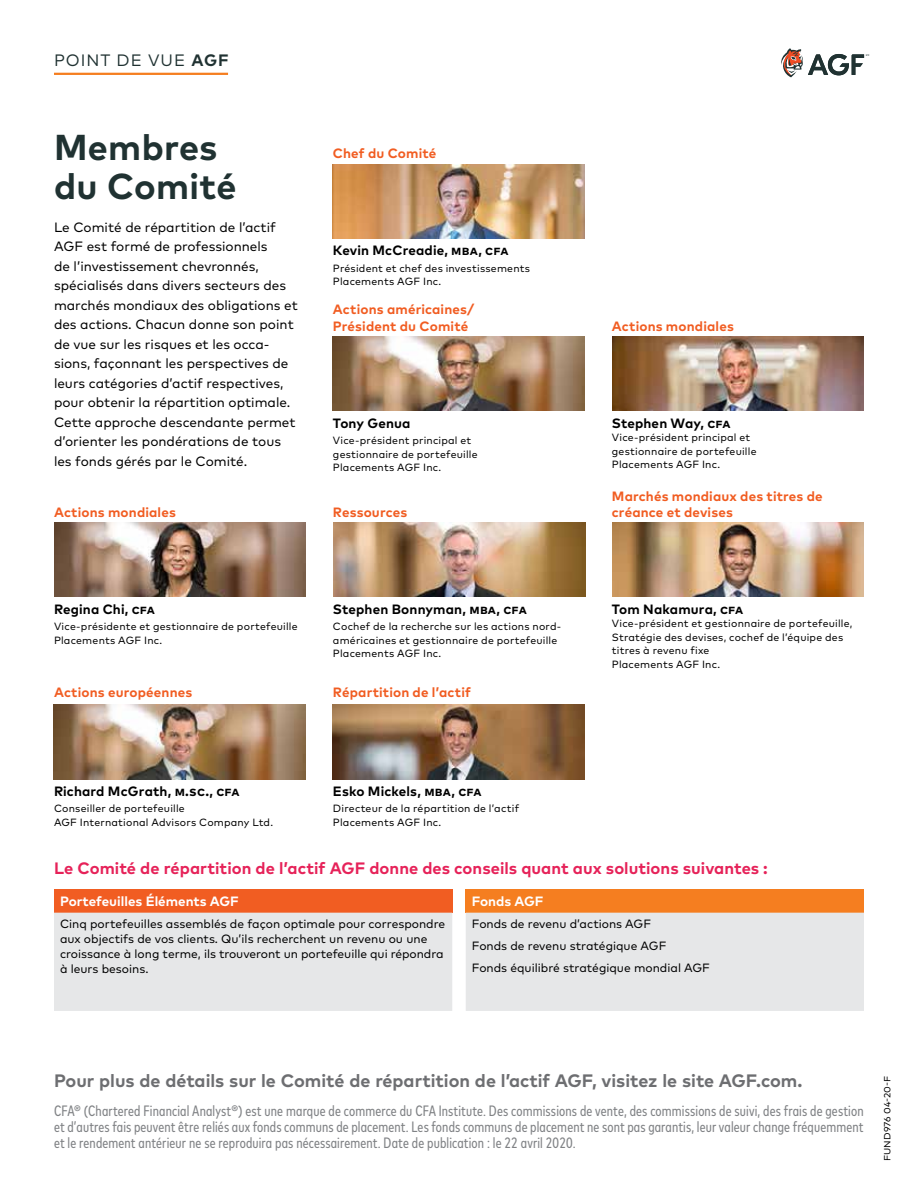
<style>
.page{position:relative;width:918px;height:1188px;background:#fff}
.page>*{position:absolute;margin:0;border:0;box-sizing:border-box;transform-origin:0 0}
.t1{font:700 36px/39px "Mark OT";letter-spacing:.01em;color:#203232}
.t2{font:700 18px "Mark OT";color:#6d6e71}
.t3{font:700 16.5px "Mark OT";color:#e62259}
.t4{font:16.5px "Mark OT";letter-spacing:.06em;color:#203232}
.t5{font:condensed 15px/15.8px "Mark OT";letter-spacing:.01em;color:#808285;text-align:justify}
.t6{font:13.5px/19.5px "Mark OT";color:#000}
.t7{font:700 13.5px/16.5px "Mark OT";letter-spacing:.01em;color:#f15d22}
.t8{font:700 13.5px "Mark OT";letter-spacing:.01em;color:#000}
.t9{font:700 13.5px "Mark OT";color:#fff}
.t10{font:12px/15px "Mark OT";color:#000}
.t11{font:10.5px/13.5px "Mark OT";letter-spacing:.02em;color:#000}
.t12{font:9px "Mark OT";letter-spacing:.005em;color:#000;scale:1.05 1}
.s1{font-weight:700}
</style>
<div class="page">
<div style="left:54px;top:889px;width:398px;height:24px;background:#f15d22"></div>
<div style="left:466px;top:889px;width:398px;height:24px;background:#f57e20"></div>
<div style="left:54px;top:913px;width:810px;height:98px;background:#e6e7e8"></div>
<svg style="left:781px;top:48px;width:88px;height:29px"></svg>
<hr style="left:54px;top:73px;width:174px;height:2px;background:#f57e20">
<img style="left:333px;top:164px;width:252px;height:75px">
<img style="left:333px;top:337px;width:252px;height:74px">
<img style="left:54px;top:523px;width:252px;height:74px">
<img style="left:612px;top:337px;width:252px;height:74px">
<img style="left:54px;top:705px;width:252px;height:74px">
<img style="left:612px;top:523px;width:252px;height:74px">
<img style="left:333px;top:523px;width:252px;height:74px">
<img style="left:333px;top:705px;width:252px;height:74px">
<h3 class="t4" style="left:54px;top:50px;width:176px">POINT DE VUE <span class="s1">AGF</span></h3>
<h1 class="t1" style="left:54px;top:126px;width:184px">Membres du Comité</h1>
<p class="t6" style="left:54px;top:217px;width:245px">Le Comité de répartition de l’actif AGF est formé de professionnels<br>de l’investissement chevronnés, spécialisés dans divers secteurs des marchés mondiaux des obligations et des actions. Chacun donne son point de vue sur les risques et les occa&shy;sions, façonnant les perspectives de leurs catégories d’actif respectives, pour obtenir la répartition optimale.<br>Cette approche descendante permet d’orienter les pondérations de tous les fonds gérés par le Comité.</p>
<p class="t7" style="left:333px;top:145px;width:105px">Chef du Comité</p>
<p class="t8" style="left:333px;top:242px;width:177px">Kevin McCreadie, mba, cfa</p>
<p class="t11" style="left:333px;top:261px;width:199px">Président et chef des investissements<br>Placements AGF Inc.</p>
<p class="t7" style="left:333px;top:301px;width:143px">Actions américaines/<br>Président du Comité</p>
<p class="t8" style="left:333px;top:414px;width:79px">Tony Genua</p>
<p class="t11" style="left:333px;top:433px;width:146px">Vice-président principal et gestionnaire de portefeuille<br>Placements AGF Inc.</p>
<p class="t7" style="left:54px;top:504px;width:123px">Actions mondiales</p>
<p class="t7" style="left:333px;top:504px;width:76px">Ressources</p>
<p class="t8" style="left:54px;top:600px;width:103px">Regina Chi, cfa</p>
<p class="t11" style="left:54px;top:620px;width:245px">Vice-présidente et gestionnaire de portefeuille<br>Placements AGF Inc.</p>
<p class="t8" style="left:333px;top:600px;width:195px">Stephen Bonnyman, mba, cfa</p>
<p class="t11" style="left:333px;top:620px;width:230px">Cochef de la recherche sur les actions nord&shy;américaines et gestionnaire de portefeuille<br>Placements AGF Inc.</p>
<p class="t7" style="left:54px;top:684px;width:140px">Actions européennes</p>
<p class="t7" style="left:333px;top:684px;width:140px">Répartition de l’actif</p>
<p class="t8" style="left:54px;top:783px;width:187px">Richard McGrath, m.sc., cfa</p>
<p class="t11" style="left:54px;top:802px;width:221px">Conseiller de portefeuille<br>AGF International Advisors Company Ltd.</p>
<p class="t8" style="left:333px;top:783px;width:150px">Esko Mickels, mba, cfa</p>
<p class="t11" style="left:333px;top:802px;width:188px">Directeur de la répartition de l’actif<br>Placements AGF Inc.</p>
<p class="t7" style="left:612px;top:318px;width:123px">Actions mondiales</p>
<p class="t8" style="left:612px;top:414px;width:120px">Stephen Way, cfa</p>
<p class="t11" style="left:612px;top:431px;width:146px">Vice-président principal et gestionnaire de portefeuille<br>Placements AGF Inc.</p>
<p class="t7" style="left:612px;top:487px;width:212px">Marchés mondiaux des titres de créance et devises</p>
<p class="t8" style="left:612px;top:600px;width:133px">Tom Nakamura, cfa</p>
<p class="t11" style="left:612px;top:617px;width:242px">Vice-président et gestionnaire de portefeuille, Stratégie des devises, cochef de l’équipe des titres à revenu fixe<br>Placements AGF Inc.</p>
<h3 class="t3" style="left:54px;top:858px;width:715px">Le Comité de répartition de l’actif AGF donne des conseils quant aux solutions suivantes :</h3>
<p class="t9" style="left:60px;top:892px;width:180px">Portefeuilles Éléments AGF</p>
<p class="t9" style="left:472px;top:892px;width:73px">Fonds AGF</p>
<p class="t10" style="left:60px;top:916px;width:387px">Cinq portefeuilles assemblés de façon optimale pour correspondre aux objectifs de vos clients. Qu’ils recherchent un revenu ou une croissance à long terme, ils trouveront un portefeuille qui répondra à leurs besoins.</p>
<p class="t10" style="left:472px;top:913px;width:240px;line-height:21.8px">Fonds de revenu d’actions AGF<br>Fonds de revenu stratégique AGF<br>Fonds équilibré stratégique mondial AGF</p>
<h2 class="t2" style="left:54px;top:1069px;width:750px">Pour plus de détails sur le Comité de répartition de l’actif AGF, visitez le site AGF.com.</h2>
<p class="t5" style="left:54px;top:1103px;width:811px">CFA® (Chartered Financial Analyst®) est une marque de commerce du CFA Institute. Des commissions de vente, des commissions de suivi, des frais de gestion et d’autres fais peuvent être reliés aux fonds communs de placement. Les fonds communs de placement ne sont pas garantis, leur valeur change fréquemment et le rendement antérieur ne se reproduira pas nécessairement. Date de publication : le 22 avril 2020.</p>
<p class="t12" style="left:882px;top:1161px;width:82px;rotate:-90deg">FUND976 04-20-F</p>
</div>
